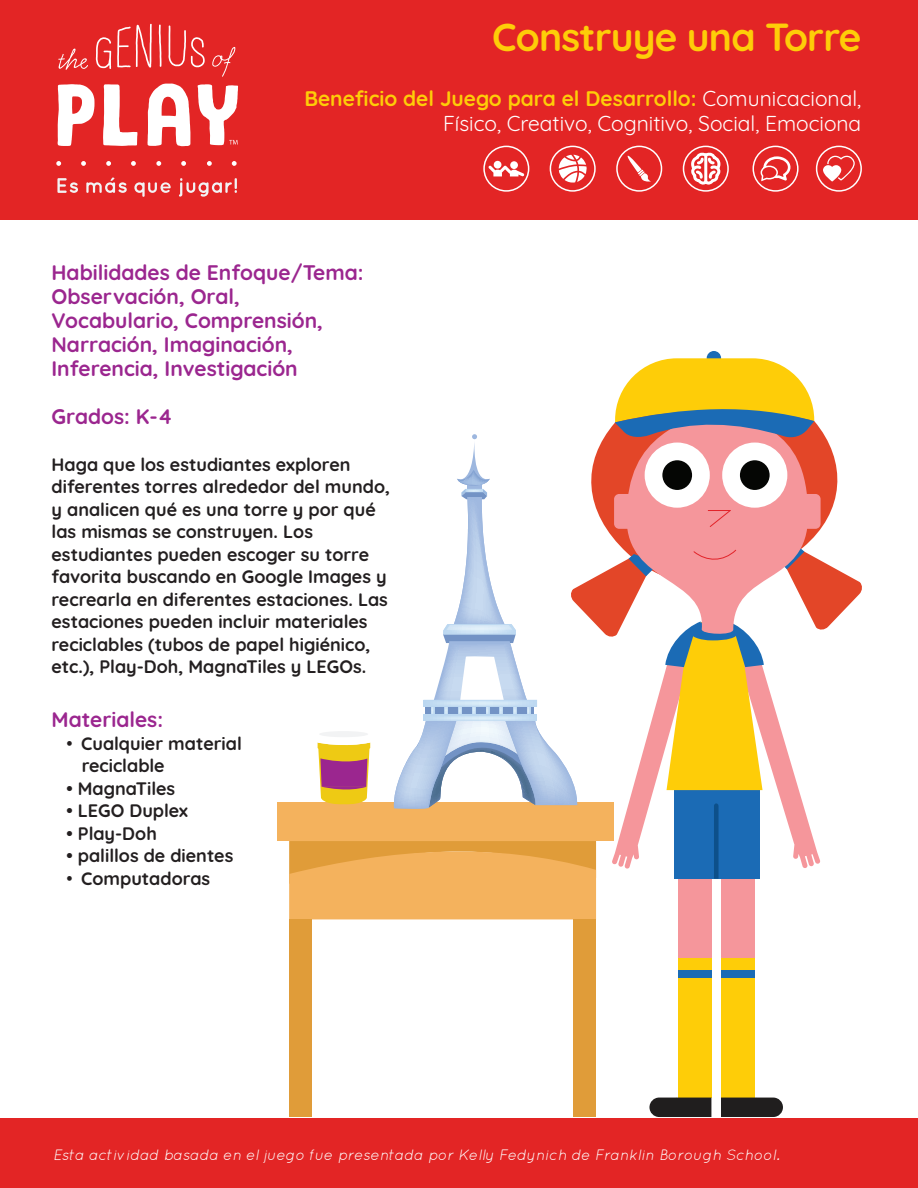
<style>
.page{position:relative;width:918px;height:1188px;background:#fff}
.page>*{position:absolute;margin:0;border:0;box-sizing:border-box;transform-origin:0 0}
.t1{font:700 39px "Quicksand";letter-spacing:-.02em;color:#fecd08}
.t2{font:700 21px/24px "Quicksand";color:#9b268f}
.t3{font:21px/25.2px "Quicksand";color:#fff;text-align:right}
.t4{font:700 18px/22.5px "Quicksand";color:#231f20}
.t5{font:italic 15px "Quicksand";color:#fff}
.s1{font-weight:700;color:#fecd08}
.s2{font-weight:400}
</style>
<div class="page">
<div style="left:0;top:0;width:918px;height:220px;background:#e32525"></div>
<div style="left:0;top:1118px;width:918px;height:70px;background:#e32525"></div>
<div style="left:277px;top:802px;width:337px;height:39px;background:#f4b25d"></div>
<div style="left:289px;top:919px;width:23px;height:198px;background:#e09c39"></div>
<div style="left:573px;top:919px;width:23px;height:198px;background:#e09c39"></div>
<div style="left:678px;top:809px;width:33px;height:289px;background:#f5969b"></div>
<div style="left:678px;top:958px;width:33px;height:140px;background:#fecd08"></div>
<svg style="left:649px;top:1098px;width:62px;height:19px"></svg>
<div style="left:721px;top:809px;width:34px;height:289px;background:#f5969b"></div>
<div style="left:721px;top:958px;width:34px;height:140px;background:#fecd08"></div>
<div style="left:678px;top:970px;width:33px;height:8px;background:#1b6bb5"></div>
<div style="left:721px;top:970px;width:34px;height:8px;background:#1b6bb5"></div>
<svg style="left:721px;top:1098px;width:62px;height:19px"></svg>
<div style="left:707px;top:351px;width:14px;height:14px;background:#1b6bb5;border-radius:50%"></div>
<svg style="left:289px;top:358px;width:573px;height:561px"></svg>
<div style="left:816px;top:146px;width:46px;height:46px;border:2px solid #fff;border-radius:50%"></div>
<svg style="left:823px;top:156px;width:32px;height:26px"></svg>
<div style="left:483px;top:146px;width:46px;height:46px;border:2px solid #fff;border-radius:50%"></div>
<div style="left:494px;top:161px;width:7px;height:8px;background:#fff;border-radius:50%"></div>
<div style="left:510px;top:161px;width:8px;height:8px;background:#fff;border-radius:50%"></div>
<svg style="left:488px;top:166px;width:36px;height:10px"></svg>
<div style="left:683px;top:146px;width:46px;height:46px;border:2px solid #fff;border-radius:50%"></div>
<svg style="left:689px;top:153px;width:33px;height:32px"></svg>
<hr style="left:704px;top:155px;width:3px;height:27px;background:#fff">
<div style="left:616px;top:146px;width:46px;height:46px;border:2px solid #fff;border-radius:50%"></div>
<svg style="left:627px;top:155px;width:24px;height:27px"></svg>
<div style="left:549px;top:145px;width:47px;height:47px;border:2px solid #fff;border-radius:50%"></div>
<svg style="left:559px;top:155px;width:28px;height:28px"></svg>
<svg style="left:752px;top:145px;width:47px;height:47px"></svg>
<svg style="left:103px;top:84px;width:35px;height:62px"></svg>
<svg style="left:147px;top:83px;width:43px;height:63px"></svg>
<svg style="left:58px;top:84px;width:37px;height:62px"></svg>
<svg style="left:58px;top:49px;width:30px;height:21px"></svg>
<svg style="left:212px;top:47px;width:23px;height:30px"></svg>
<svg style="left:96px;top:37px;width:15px;height:32px"></svg>
<svg style="left:117px;top:24px;width:35px;height:44px"></svg>
<svg style="left:159px;top:25px;width:2px;height:42px"></svg>
<svg style="left:169px;top:25px;width:36px;height:42px"></svg>
<svg style="left:106px;top:161px;width:5px;height:5px"></svg>
<svg style="left:131px;top:161px;width:5px;height:5px"></svg>
<svg style="left:56px;top:161px;width:5px;height:5px"></svg>
<svg style="left:81px;top:161px;width:5px;height:5px"></svg>
<svg style="left:156px;top:161px;width:5px;height:5px"></svg>
<svg style="left:181px;top:161px;width:5px;height:5px"></svg>
<svg style="left:207px;top:161px;width:5px;height:5px"></svg>
<svg style="left:232px;top:161px;width:5px;height:5px"></svg>
<svg style="left:198px;top:84px;width:40px;height:61px"></svg>
<svg style="left:57px;top:178px;width:21px;height:15px"></svg>
<svg style="left:86px;top:178px;width:41px;height:15px"></svg>
<svg style="left:134px;top:182px;width:37px;height:15px"></svg>
<svg style="left:179px;top:178px;width:58px;height:19px"></svg>
<h1 class="t1" style="left:492px;top:5px;width:371px">Construye una Torre</h1>
<p class="t3" style="left:304px;top:84px;width:558px"><span class="s1">Beneficio del Juego para el Desarrollo:</span> Comunicacional,<br>Físico, Creativo, Cognitivo, Social, Emociona</p>
<p class="t2" style="left:52px;top:259px;width:314px">Habilidades de Enfoque/Tema:<br>Observación, Oral,<br>Vocabulario, Comprensión,<br>Narración, Imaginación,<br>Inferencia, Investigación</p>
<p class="t2" style="left:52px;top:403px;width:123px">Grados: K-4</p>
<p class="t4" style="left:52px;top:451px;width:340px">Haga que los estudiantes exploren diferentes torres alrededor del mundo, y analicen qué es una torre y por qué las mismas se construyen. Los estudiantes pueden escoger su torre favorita buscando en Google Images y recrearla en diferentes estaciones. Las estaciones pueden incluir materiales reciclables (tubos de papel higiénico, etc.), Play-Doh, MagnaTiles y LEGOs.</p>
<p class="t2" style="left:52px;top:706px;width:113px">Materiales:</p>
<p class="t4" style="left:82px;top:730px;width:162px;text-indent:-15px"><span class="s2">•</span> Cualquier material reciclable</p>
<p class="t4" style="left:67px;top:775px;width:110px">• MagnaTiles</p>
<p class="t4" style="left:67px;top:798px;width:123px">• LEGO Duplex</p>
<p class="t4" style="left:67px;top:820px;width:92px">• Play-Doh</p>
<p class="t4" style="left:67px;top:843px;width:168px">• palillos de dientes</p>
<p class="t4" style="left:67px;top:865px;width:145px"><span class="s2">•</span> Computadoras</p>
<p class="t5" style="left:53px;top:1146px;width:728px">Esta actividad basada en el juego fue presentada por Kelly Fedynich de Franklin Borough School.</p>
</div>
